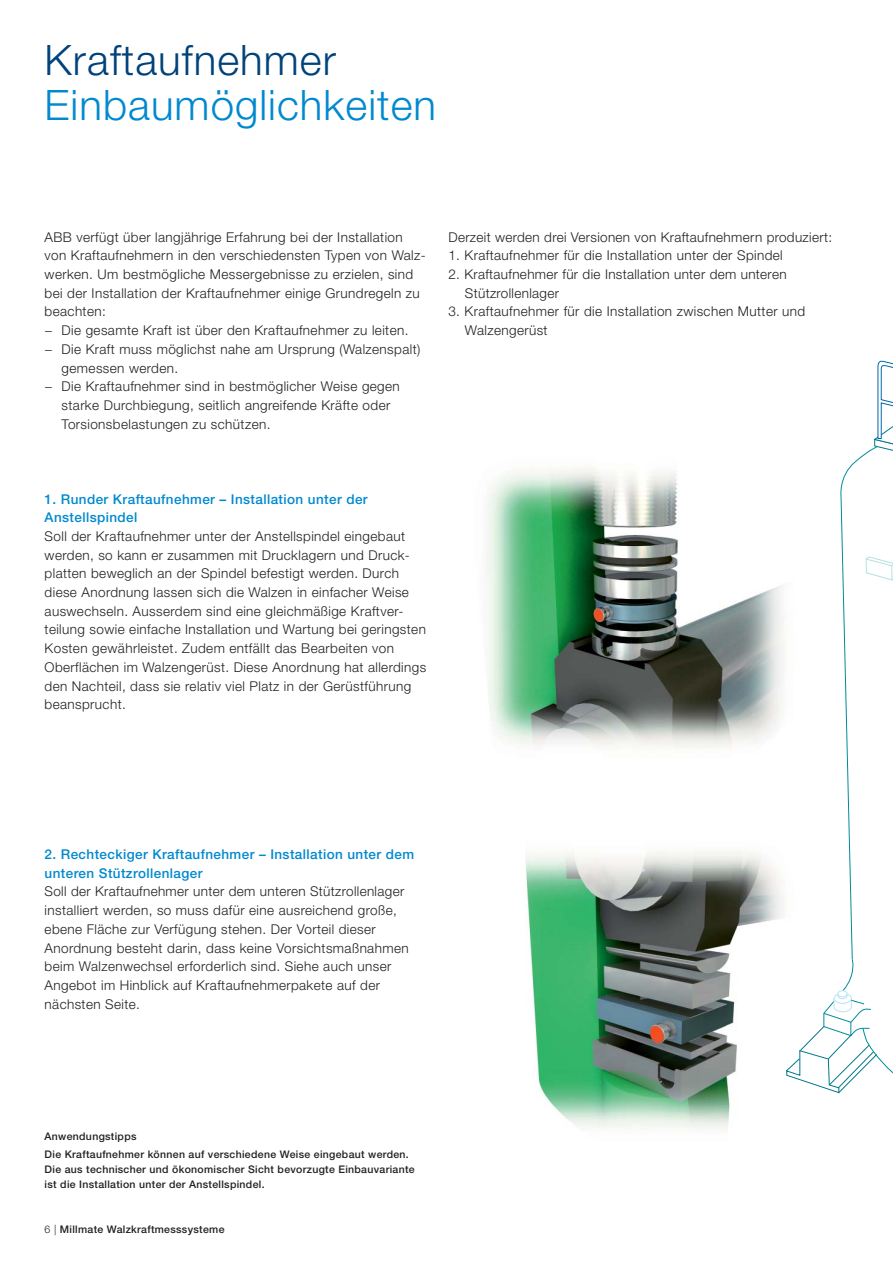
<style>
.page{position:relative;width:893px;height:1263px;background:#fff}
.page>*{position:absolute;margin:0;border:0;box-sizing:border-box;transform-origin:0 0}
.t1{font:300 42px "Helvetica Neue LT Pro";letter-spacing:.025em;color:#0089cf}
.t2{font:300 42px "Helvetica Neue LT Pro";letter-spacing:.025em;color:#00427a}
.t3{font:300 13.5px/18.8px "Helvetica Neue LT Pro";letter-spacing:.03em;color:#231f20}
.t4{font:500 13.5px/18.8px "Helvetica Neue LT Pro";letter-spacing:.03em;color:#0089cf}
.t5{font:500 10.5px/18.8px "Helvetica Neue";letter-spacing:.03em;color:#231f20}
.t6{font:500 10.5px "Helvetica Neue LT Pro";letter-spacing:.03em;color:#231f20}
.s1{font-weight:300}
</style>
<div class="page">
<img style="left:486px;top:468px;width:298px;height:280px">
<img style="left:525px;top:851px;width:257px;height:279px">
<svg style="left:786px;top:360px;width:107px;height:734px"></svg>
<h1 class="t2" style="left:45px;top:45px;width:293px">Kraftaufnehmer</h1>
<h1 class="t1" style="left:45px;top:90px;width:393px">Einbaumöglichkeiten</h1>
<p class="t3" style="left:45px;top:229px;width:360px">ABB verfügt über langjährige Erfahrung bei der Installation</p>
<p class="t3" style="left:45px;top:248px;width:383px">von Kraftaufnehmern in den verschiedensten Typen von Walz-</p>
<p class="t3" style="left:45px;top:266px;width:370px">werken. Um bestmögliche Messergebnisse zu erzielen, sind</p>
<p class="t3" style="left:45px;top:285px;width:377px">bei der Installation der Kraftaufnehmer einige Grundregeln zu</p>
<p class="t3" style="left:45px;top:304px;width:63px">beachten:</p>
<p class="t3" style="left:45px;top:323px;width:365px">− Die gesamte Kraft ist über den Kraftaufnehmer zu leiten.</p>
<p class="t3" style="left:45px;top:341px;width:377px">− Die Kraft muss möglichst nahe am Ursprung (Walzenspalt)</p>
<p class="t3" style="left:62px;top:360px;width:118px">gemessen werden.</p>
<p class="t3" style="left:45px;top:379px;width:357px">− Die Kraftaufnehmer sind in bestmöglicher Weise gegen</p>
<p class="t3" style="left:62px;top:397px;width:330px">starke Durchbiegung, seitlich angreifende Kräfte oder</p>
<p class="t3" style="left:62px;top:416px;width:210px">Torsionsbelastungen zu schützen.</p>
<p class="t3" style="left:448px;top:229px;width:385px">Derzeit werden drei Versionen von Kraftaufnehmern produziert:</p>
<p class="t3" style="left:448px;top:248px;width:336px">1. Kraftaufnehmer für die Installation unter der Spindel</p>
<p class="t3" style="left:465px;top:266px;width:323px;text-indent:-16px">2. Kraftaufnehmer für die Installation unter dem unteren<br>Stützrollenlager</p>
<p class="t3" style="left:465px;top:304px;width:342px;text-indent:-16px">3. Kraftaufnehmer für die Installation zwischen Mutter und<br>Walzengerüst</p>
<p class="t4" style="left:45px;top:491px;width:325px">1. Runder Kraftaufnehmer – Installation unter der<br>Anstellspindel</p>
<p class="t3" style="left:45px;top:528px;width:383px">Soll der Kraftaufnehmer unter der Anstellspindel eingebaut werden, so kann er zusammen mit Drucklagern und Druck&shy;platten beweglich an der Spindel befestigt werden. Durch diese Anordnung lassen sich die Walzen in einfacher Weise auswechseln. Ausserdem sind eine gleichmäßige Kraftver&shy;teilung sowie einfache Installation und Wartung bei geringsten Kosten gewährleistet. Zudem entfällt das Bearbeiten von Oberflächen im Walzengerüst. Diese Anordnung hat allerdings den Nachteil, dass sie relativ viel Platz in der Gerüstführung beansprucht.</p>
<p class="t4" style="left:45px;top:846px;width:371px">2. Rechteckiger Kraftaufnehmer – Installation unter dem unteren Stützrollenlager</p>
<p class="t3" style="left:45px;top:884px;width:366px">Soll der Kraftaufnehmer unter dem unteren Stützrollenlager installiert werden, so muss dafür eine ausreichend große, ebene Fläche zur Verfügung stehen. Der Vorteil dieser Anordnung besteht darin, dass keine Vorsichtsmaßnahmen beim Walzenwechsel erforderlich sind. Siehe auch unser Angebot im Hinblick auf Kraftaufnehmerpakete auf der nächsten Seite.</p>
<p class="t5" style="left:45px;top:1127px;width:366px">Anwendungstipps<br>Die Kraftaufnehmer können auf verschiedene Weise eingebaut werden.</p>
<p class="t5" style="left:45px;top:1163px;width:372px;line-height:15px">Die aus technischer und ökonomischer Sicht bevorzugte Einbauvariante ist die Installation unter der Anstellspindel.</p>
<p class="t6" style="left:45px;top:1226px;width:181px"><span class="s1">6 |</span> Millmate Walzkraftmesssysteme</p>
</div>
